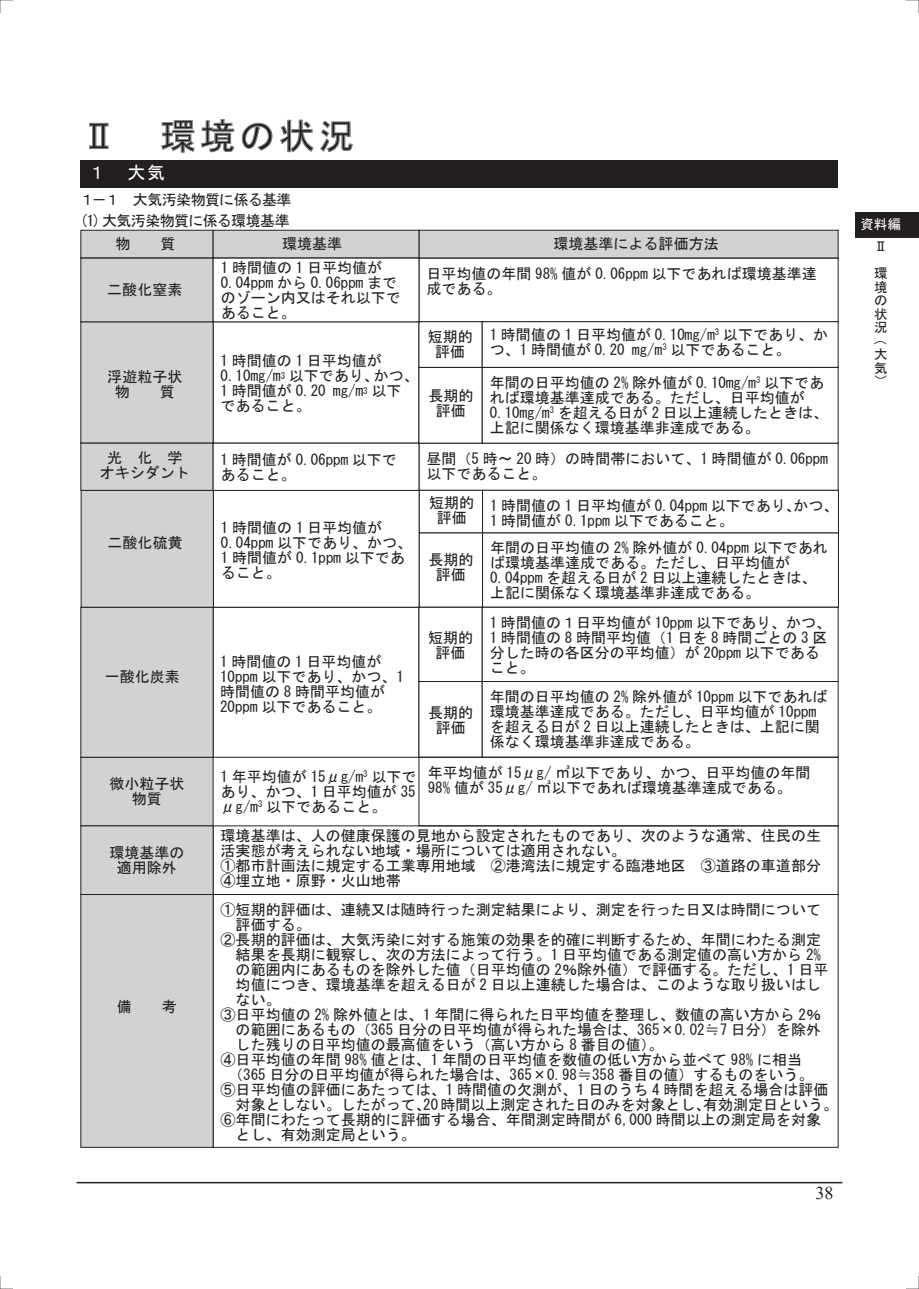
<style>
.page{position:relative;width:919px;height:1289px;background:#fff}
.page>*{position:absolute;margin:0;border:0;box-sizing:border-box;transform-origin:0 0}
.t1{font:36px "MS Gothic";letter-spacing:.1em;color:#231f20}
.t2{font:18px "MS Gothic";color:#fff}
.t3{font:18px "Times New Roman";color:#231f20}
.t4{font:15px/15px "MS Gothic";color:#231f20}
.t5{font:15px/22.6px "MS Gothic";letter-spacing:-.035em;color:#231f20}
.t6{font:15px "MS Gothic";letter-spacing:-.04em;color:#231f20}
.t7{font:13.5px/13.5px "MS Gothic";color:#231f20;text-align:justify}
.t8{font:13.5px "MS Gothic";color:#fff}
.s1{font-size:9px}
</style>
<div class="page">
<hr style="left:77px;top:1181px;width:765px;height:2px;background:#231f20">
<div style="left:81px;top:160px;width:757px;height:27px;background:#231f20"></div>
<div style="left:80px;top:756px;width:133px;height:70px;background:#d1d2d4;border:1px solid #231f20"></div>
<div style="left:80px;top:825px;width:133px;height:69px;background:#d1d2d4;border:1px solid #231f20"></div>
<div style="left:418px;top:258px;width:420px;height:64px;background:#fff;border:1px solid #231f20"></div>
<div style="left:418px;top:443px;width:420px;height:48px;background:#fff;border:1px solid #231f20"></div>
<div style="left:213px;top:894px;width:625px;height:253px;background:#fff;border:1px solid #231f20"></div>
<div style="left:213px;top:607px;width:206px;height:150px;background:#fff;border:1px solid #231f20"></div>
<div style="left:80px;top:607px;width:133px;height:150px;background:#d1d2d4"></div>
<div style="left:80px;top:321px;width:133px;height:122px;background:#d1d2d4"></div>
<div style="left:418px;top:230px;width:420px;height:28px;background:#d1d2d4;border:1px solid #231f20"></div>
<div style="left:81px;top:490px;width:133px;height:117px;background:#d1d2d4"></div>
<div style="left:213px;top:490px;width:206px;height:117px;background:#fff"></div>
<div style="left:80px;top:230px;width:133px;height:28px;background:#d1d2d4;border:1px solid #231f20"></div>
<div style="left:213px;top:230px;width:206px;height:28px;background:#d1d2d4;border:1px solid #231f20"></div>
<div style="left:419px;top:490px;width:64px;height:43px;background:#fff;border:1px solid #231f20"></div>
<div style="left:482px;top:490px;width:356px;height:43px;background:#fff;border:1px solid #231f20"></div>
<div style="left:419px;top:532px;width:64px;height:75px;background:#fff;border:1px solid #231f20"></div>
<div style="left:482px;top:532px;width:356px;height:75px;background:#fff;border:1px solid #231f20"></div>
<div style="left:418px;top:321px;width:64px;height:47px;background:#fff;border:1px solid #231f20"></div>
<div style="left:482px;top:321px;width:356px;height:47px;background:#fff;border:1px solid #231f20"></div>
<div style="left:418px;top:367px;width:64px;height:76px;background:#fff;border:1px solid #231f20"></div>
<div style="left:482px;top:367px;width:356px;height:76px;background:#fff;border:1px solid #231f20"></div>
<div style="left:80px;top:443px;width:133px;height:48px;background:#d1d2d4;border:1px solid #231f20"></div>
<div style="left:213px;top:443px;width:206px;height:48px;background:#fff;border:1px solid #231f20"></div>
<div style="left:80px;top:258px;width:133px;height:64px;background:#d1d2d4;border:1px solid #231f20"></div>
<div style="left:213px;top:258px;width:206px;height:64px;background:#fff"></div>
<div style="left:418px;top:607px;width:64px;height:75px;background:#fff;border:1px solid #231f20"></div>
<div style="left:482px;top:607px;width:356px;height:75px;background:#fff;border:1px solid #231f20"></div>
<div style="left:418px;top:681px;width:64px;height:76px;background:#fff;border:1px solid #231f20"></div>
<div style="left:482px;top:681px;width:356px;height:76px;background:#fff;border:1px solid #231f20"></div>
<div style="left:80px;top:894px;width:133px;height:253px;background:#d1d2d4"></div>
<div style="left:418px;top:756px;width:420px;height:70px;border:1px solid #231f20"></div>
<svg style="left:89px;top:122px;width:20px;height:27px"></svg>
<svg style="left:161px;top:119px;width:74px;height:34px"></svg>
<svg style="left:241px;top:122px;width:32px;height:29px"></svg>
<svg style="left:280px;top:119px;width:34px;height:34px"></svg>
<svg style="left:320px;top:120px;width:33px;height:33px"></svg>
<div style="left:855px;top:213px;width:63px;height:25px;background:#231f20"></div>
<svg style="left:0;top:1276px;width:13px;height:13px"></svg>
<svg style="left:0;top:0;width:13px;height:13px"></svg>
<svg style="left:906px;top:0;width:13px;height:13px"></svg>
<svg style="left:906px;top:1276px;width:13px;height:13px"></svg>
<h1 class="t1" style="left:81px;top:118px;width:275px">Ⅱ　環境の状況</h1>
<p class="t2" style="left:88px;top:163px;width:79px">１　大気</p>
<p class="t5" style="left:115px;top:209px;width:176px;text-indent:-36px">(1)大気汚染物質に係る環境基準物　　質</p>
<p class="t6" style="left:79px;top:192px;width:214px">１－１　大気汚染物質に係る基準</p>
<p class="t4" style="left:282px;top:236px;width:61px">環境基準</p>
<p class="t4" style="left:553px;top:236px;width:166px">環境基準による評価方法</p>
<p class="t4" style="left:107px;top:282px;width:76px">二酸化窒素</p>
<p class="t4" style="left:107px;top:369px;width:76px;text-align:center">浮遊粒子状物　　質</p>
<p class="t4" style="left:100px;top:450px;width:91px;text-align:center">光　化　学オキシダント</p>
<p class="t4" style="left:108px;top:535px;width:76px">二酸化硫黄</p>
<p class="t4" style="left:105px;top:668px;width:76px">一酸化炭素</p>
<p class="t4" style="left:221px;top:259px;width:181px">1 時間値の 1 日平均値が<br>0.04ppm から 0.06ppm までのゾーン内又はそれ以下であること。</p>
<p class="t4" style="left:426px;top:266px;width:391px">日平均値の年間 98% 値が 0.06ppm 以下であれば環境基準達成である。</p>
<p class="t4" style="left:221px;top:353px;width:200px">1 時間値の 1 日平均値が<br>0.10mg/m<span class="s1">3</span> 以下であり、かつ、<br>1 時間値が 0.20 mg/m<span class="s1">3</span> 以下であること。</p>
<p class="t4" style="left:428px;top:329px;width:46px;text-align:center">短期的評価</p>
<p class="t4" style="left:428px;top:388px;width:46px;text-align:center">長期的評価</p>
<p class="t4" style="left:489px;top:327px;width:340px">1 時間値の 1 日平均値が 0.10mg/m<sup>3</sup> 以下であり、かつ、1 時間値が 0.20 mg/m<sup>3</sup> 以下であること。</p>
<p class="t4" style="left:489px;top:375px;width:340px">年間の日平均値の 2% 除外値が 0.10mg/m<sup>3</sup> 以下であれば環境基準達成である。ただし、日平均値が<br>0.10mg/m<sup>3</sup> を超える日が 2 日以上連続したときは、上記に関係なく環境基準非達成である。</p>
<p class="t4" style="left:221px;top:452px;width:178px">1 時間値が 0.06ppm 以下であること。</p>
<p class="t4" style="left:426px;top:450px;width:403px">昼間（5 時～ 20 時）の時間帯において、1 時間値が 0.06ppm以下であること。</p>
<p class="t4" style="left:221px;top:520px;width:193px">1 時間値の 1 日平均値が<br>0.04ppm 以下であり、かつ、<br>1 時間値が 0.1ppm 以下であること。</p>
<p class="t4" style="left:220px;top:653px;width:185px">1 時間値の 1 日平均値が<br>10ppm 以下であり、かつ、1時間値の 8 時間平均値が<br>20ppm 以下であること。</p>
<p class="t4" style="left:429px;top:495px;width:46px;text-align:center">短期的評価</p>
<p class="t4" style="left:428px;top:552px;width:46px;text-align:center">長期的評価</p>
<p class="t4" style="left:428px;top:629px;width:46px;text-align:center">短期的評価</p>
<p class="t4" style="left:428px;top:705px;width:46px;text-align:center">長期的評価</p>
<p class="t4" style="left:490px;top:497px;width:350px">1 時間値の 1 日平均値が 0.04ppm 以下であり、かつ、<br>1 時間値が 0.1ppm 以下であること。</p>
<p class="t4" style="left:490px;top:540px;width:339px">年間の日平均値の 2% 除外値が 0.04ppm 以下であれば環境基準達成である。ただし、日平均値が<br>0.04ppm を超える日が 2 日以上連続したときは、上記に関係なく環境基準非達成である。</p>
<p class="t4" style="left:489px;top:615px;width:343px">1 時間値の１日平均値が 10ppm 以下であり、かつ、<br>1 時間値の 8 時間平均値（1 日を 8 時間ごとの 3 区分した時の各区分の平均値）が 20ppm 以下であること。</p>
<p class="t4" style="left:489px;top:689px;width:339px">年間の日平均値の 2% 除外値が 10ppm 以下であれば環境基準達成である。ただし、日平均値が 10ppmを超える日が 2 日以上連続したときは、上記に関係なく環境基準非達成である。</p>
<p class="t4" style="left:109px;top:776px;width:76px;text-align:center">微小粒子状物質</p>
<p class="t4" style="left:221px;top:769px;width:197px;text-align:justify">1 年平均値が 15μg/m<sup>3</sup> 以下であり、かつ、1 日平均値が 35 μg/m<sup>3</sup> 以下であること。</p>
<p class="t4" style="left:428px;top:764px;width:384px">年平均値が 15μg/ ㎥以下であり、かつ、日平均値の年間<br>98% 値が 35μg/ ㎥以下であれば環境基準達成である。</p>
<p class="t4" style="left:109px;top:844px;width:76px;text-align:center">環境基準の適用除外</p>
<p class="t4" style="left:117px;top:999px;width:61px">備　　考</p>
<p class="t4" style="left:221px;top:827px;width:601px">環境基準は、人の健康保護の見地から設定されたものであり、次のような通常、住民の生活実態が考えられない地域・場所については適用されない。<br>①都市計画法に規定する工業専用地域　②港湾法に規定する臨港地区　③道路の車道部分④埋立地・原野・火山地帯</p>
<p class="t4" style="left:221px;top:902px;width:601px">①短期的評価は、連続又は随時行った測定結果により、測定を行った日又は時間について</p>
<p class="t4" style="left:236px;top:917px;width:76px">評価する。</p>
<p class="t4" style="left:221px;top:932px;width:601px">②長期的評価は、大気汚染に対する施策の効果を的確に判断するため、年間にわたる測定</p>
<p class="t4" style="left:236px;top:947px;width:586px">結果を長期に観察し、次の方法によって行う。1 日平均値である測定値の高い方から 2%</p>
<p class="t4" style="left:236px;top:962px;width:594px">の範囲内にあるものを除外した値（日平均値の 2％除外値）で評価する。ただし、1 日平</p>
<p class="t4" style="left:236px;top:977px;width:586px">均値につき、環境基準を超える日が 2 日以上連続した場合は、このような取り扱いはし</p>
<p class="t4" style="left:236px;top:992px;width:46px">ない。</p>
<p class="t4" style="left:221px;top:1007px;width:601px">③日平均値の 2% 除外値とは、1 年間に得られた日平均値を整理し、数値の高い方から 2％</p>
<p class="t4" style="left:236px;top:1022px;width:586px">の範囲にあるもの（365 日分の日平均値が得られた場合は、365×0.02≒7 日分）を除外</p>
<p class="t4" style="left:236px;top:1037px;width:429px">した残りの日平均値の最高値をいう（高い方から 8 番目の値）。</p>
<p class="t4" style="left:221px;top:1052px;width:583px">④日平均値の年間 98% 値とは、1 年間の日平均値を数値の低い方から並べて 98% に相当</p>
<p class="t4" style="left:228px;top:1067px;width:586px">（365 日分の日平均値が得られた場合は、365×0.98≒358 番目の値）するものをいう。</p>
<p class="t4" style="left:221px;top:1082px;width:609px">⑤日平均値の評価にあたっては、1 時間値の欠測が、1 日のうち 4 時間を超える場合は評価</p>
<p class="t4" style="left:236px;top:1097px;width:604px">対象としない。したがって、20時間以上測定された日のみを対象とし、有効測定日という。</p>
<p class="t4" style="left:221px;top:1112px;width:601px">⑥年間にわたって長期的に評価する場合、年間測定時間が 6,000 時間以上の測定局を対象</p>
<p class="t4" style="left:236px;top:1127px;width:181px">とし、有効測定局という。</p>
<p class="t3" style="left:815px;top:1180px;width:19px">38</p>
<p class="t8" style="left:860px;top:217px;width:42px">資料編</p>
<p class="t7" style="left:874px;top:234px;width:22px;line-height:26.1px">Ⅱ　環</p>
<p class="t7" style="left:874px;top:280px;width:14px">境の状況</p>
<p class="t7" style="left:887px;top:337px;width:8px;rotate:90deg">(</p>
<p class="t7" style="left:874px;top:348px;width:14px">大気）</p>
</div>
